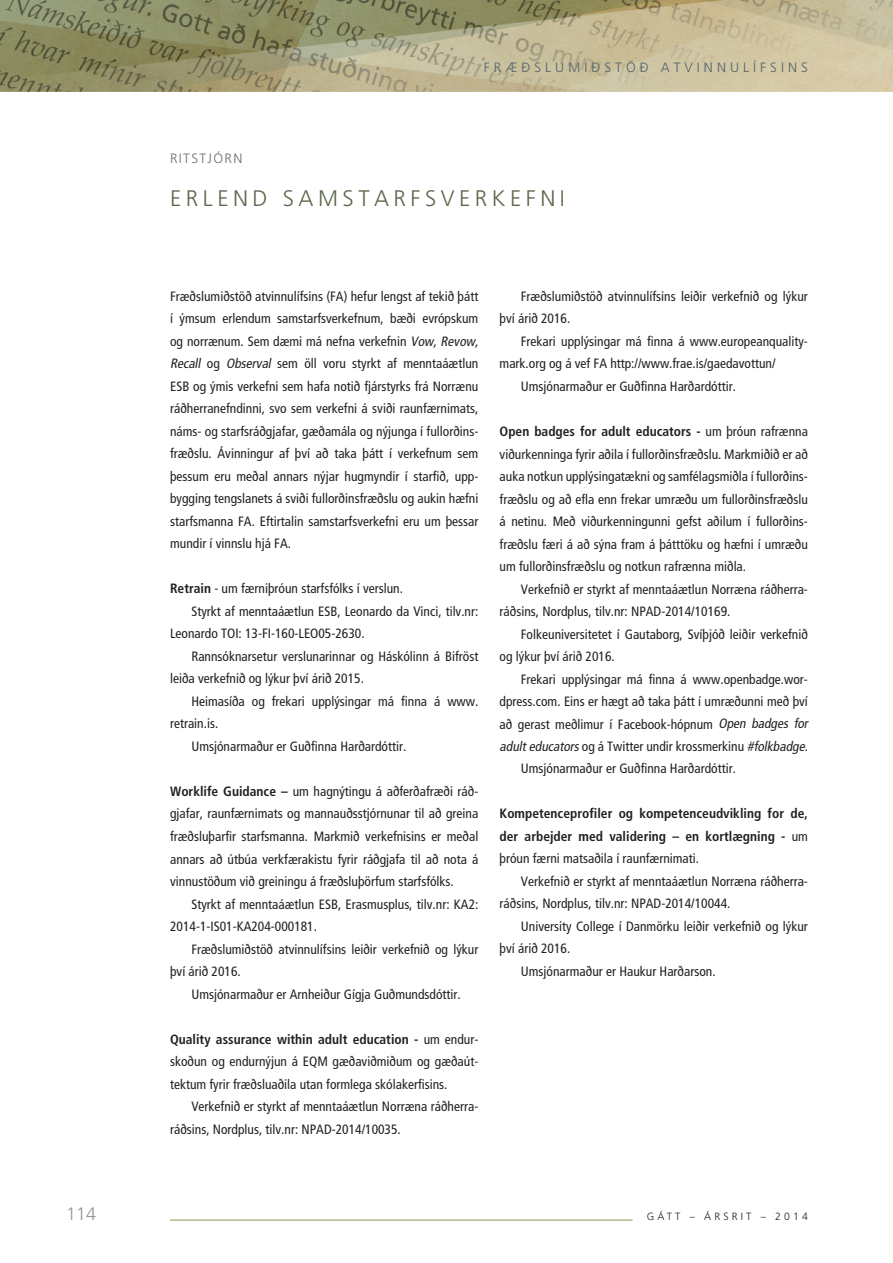
<style>
.page{position:relative;width:893px;height:1263px;background:#fff}
.page>*{position:absolute;margin:0;border:0;box-sizing:border-box;transform-origin:0 0}
.t1{font:300 22.5px "Frutiger";color:#5c684b}
.t2{font:300 18px "Frutiger LT Std";color:#939598}
.t3{font:condensed 13.5px/22.5px "Frutiger";color:#231f20}
.t4{font:700 condensed 13.5px/22.5px "Frutiger";color:#231f20;text-align:justify}
.t5{font:300 13.5px "Frutiger";letter-spacing:.3em;color:#50636c}
.t6{font:300 13.5px "Frutiger LT Std";letter-spacing:.1em;color:#6c6d70}
.t7{font:300 10.5px "Frutiger LT Std";letter-spacing:.3em;color:#231f20}
.s1{font-style:italic}
.s2{font-weight:700}
.s3{font-weight:400}
</style>
<div class="page">
<hr style="left:170px;top:1220px;width:462px;height:1px;background:#899356">
<img style="left:0;top:0;width:893px;height:92px">
<h2 class="t2" style="left:66px;top:1204px;width:32px">114</h2>
<p class="t5" style="left:484px;top:60px;width:326px">FRÆÐSLUMIÐSTÖÐ ATVINNULÍFSINS</p>
<p class="t6" style="left:170px;top:151px;width:72px">RITSTJÓRN</p>
<h1 class="t1" style="left:170px;top:185px;width:15px">ERL</h1>
<h1 class="t1" style="left:217px;top:185px;width:84px">END SAMSTARFSV</h1>
<h1 class="t1" style="left:459px;top:185px;width:80px">ERK EFNI</h1>
<p class="t3" style="left:170px;top:285px;width:313px">Fræðslumiðstöð atvinnulífsins (FA) hefur lengst af tekið þátt í ýmsum erlendum samstarfsverkefnum, bæði evrópskum og norrænum. Sem dæmi má nefna verkefnin <span class="s1">Vow, Revow, Recall</span> og <span class="s1">Observal</span> sem öll voru styrkt af menntaáætlun ESB og ýmis verkefni sem hafa notið fjárstyrks frá Norrænu ráðherranefndinni, svo sem verkefni á sviði raunfærnimats, náms- og starfsráðgjafar, gæðamála og nýjunga í fullorðins&shy;fræðslu. Ávinningur af því að taka þátt í verkefnum sem þessum eru meðal annars nýjar hugmyndir í starfið, upp&shy;bygging tengslanets á sviði fullorðinsfræðslu og aukin hæfni starfsmanna FA. Eftirtalin samstarfsverkefni eru um þessar mundir í vinnslu hjá FA.</p>
<p class="t3" style="left:170px;top:578px;width:234px"><span class="s2">Retrain</span> - um færniþróun starfsfólks í verslun.</p>
<p class="t3" style="left:191px;top:600px;width:289px">Styrkt af menntaáætlun ESB, Leonardo da Vinci, tilv.nr:</p>
<p class="t3" style="left:170px;top:623px;width:196px">Leonardo TOI: 13-FI-160-LEO05-2630.</p>
<p class="t3" style="left:191px;top:645px;width:289px">Rannsóknarsetur verslunarinnar og Háskólinn á Bifröst</p>
<p class="t3" style="left:170px;top:668px;width:195px">leiða verkefnið og lýkur því árið 2015.</p>
<p class="t3" style="left:191px;top:690px;width:289px">Heimasíða og frekari upplýsingar má finna á www.</p>
<p class="t3" style="left:170px;top:713px;width:50px">retrain.is.</p>
<p class="t3" style="left:191px;top:735px;width:216px">Umsjónarmaður er Guðfinna Harðardóttir.</p>
<p class="t3" style="left:170px;top:780px;width:310px;text-align:justify"><span class="s2">Worklife Guidance –</span> um hagnýtingu á aðferðafræði ráð&shy;gjafar, raunfærnimats og mannauðsstjórnunar til að greina fræðsluþarfir starfsmanna. Markmið verkefnisins er meðal annars að útbúa verkfærakistu fyrir ráðgjafa til að nota á vinnustöðum við greiningu á fræðsluþörfum starfsfólks.</p>
<p class="t3" style="left:170px;top:893px;width:310px;text-indent:21px">Styrkt af menntaáætlun ESB, Erasmusplus, tilv.nr: KA2:<br>2014-1-IS01-KA204-000181.</p>
<p class="t3" style="left:170px;top:938px;width:310px;text-indent:21px">Fræðslumiðstöð atvinnulífsins leiðir verkefnið og lýkur því árið 2016.</p>
<p class="t3" style="left:191px;top:983px;width:271px">Umsjónarmaður er Arnheiður Gígja Guðmundsdóttir.</p>
<p class="t3" style="left:170px;top:1028px;width:310px;text-align:justify"><span class="s2">Quality assurance within adult education -</span> um endur&shy;skoðun og endurnýjun á EQM gæðaviðmiðum og gæðaút&shy;tektum fyrir fræðsluaðila utan formlega skólakerfisins.</p>
<p class="t3" style="left:170px;top:1095px;width:310px;text-indent:21px">Verkefnið er styrkt af menntaáætlun Norræna ráðherra&shy;ráðsins, Nordplus, tilv.nr: NPAD-2014/10035.</p>
<p class="t3" style="left:500px;top:285px;width:310px;text-indent:21px">Fræðslumiðstöð atvinnulífsins leiðir verkefnið og lýkur því árið 2016.</p>
<p class="t3" style="left:521px;top:330px;width:289px">Frekari upplýsingar má finna á www.europeanquality-</p>
<p class="t3" style="left:500px;top:353px;width:277px">mark.org og á vef FA http://www.frae.is/gaedavottun/</p>
<p class="t3" style="left:521px;top:375px;width:216px">Umsjónarmaður er Guðfinna Harðardóttir.</p>
<p class="t3" style="left:500px;top:420px;width:310px;text-align:justify"><span class="s2">Open badges for adult educators -</span> um þróun rafrænna viðurkenninga fyrir aðila í fullorðinsfræðslu. Markmiðið er að auka notkun upplýsingatækni og samfélagsmiðla í fullorðins&shy;fræðslu og að efla enn frekar umræðu um fullorðinsfræðslu á netinu. Með viðurkenningunni gefst aðilum í fullorðins&shy;fræðslu færi á að sýna fram á þátttöku og hæfni í umræðu um fullorðinsfræðslu og notkun rafrænna miðla.</p>
<p class="t3" style="left:500px;top:578px;width:310px;text-indent:21px">Verkefnið er styrkt af menntaáætlun Norræna ráðherra&shy;ráðsins, Nordplus, tilv.nr: NPAD-2014/10169.</p>
<p class="t3" style="left:500px;top:623px;width:310px;text-indent:21px">Folkeuniversitetet í Gautaborg, Svíþjóð leiðir verkefnið og lýkur því árið 2016.</p>
<p class="t3" style="left:521px;top:668px;width:289px">Frekari upplýsingar má finna á www.openbadge.wor-</p>
<p class="t3" style="left:500px;top:690px;width:310px">dpress.com. Eins er hægt að taka þátt í umræðunni með því</p>
<p class="t3" style="left:500px;top:713px;width:313px">að gerast meðlimur í Facebook-hópnum <span class="s1">Open badges for</span></p>
<p class="t3" style="left:500px;top:735px;width:310px"><span class="s1">adulteducators</span>og á Twitter undir krossmerkinu <span class="s1">#folkbadge</span>.</p>
<p class="t3" style="left:521px;top:757px;width:216px">Umsjónarmaður er Guðfinna Harðardóttir.</p>
<p class="t4" style="left:500px;top:802px;width:310px">Kompetenceprofiler og kompetenceudvikling for de, der arbejder med validering – en kortlægning - <span class="s3">um þróun færni matsaðila í raunfærnimati.</span></p>
<p class="t3" style="left:500px;top:870px;width:310px;text-indent:21px">Verkefnið er styrkt af menntaáætlun Norræna ráðherra&shy;ráðsins, Nordplus, tilv.nr: NPAD-2014/10044.</p>
<p class="t3" style="left:521px;top:915px;width:289px">University College í Danmörku leiðir verkefnið og lýkur</p>
<p class="t3" style="left:500px;top:938px;width:72px">því árið 2016.</p>
<p class="t3" style="left:521px;top:960px;width:196px">Umsjónarmaður er Haukur Harðarson.</p>
<p class="t7" style="left:647px;top:1211px;width:163px">GÁTT – ÁRSRIT – 2014</p>
</div>
